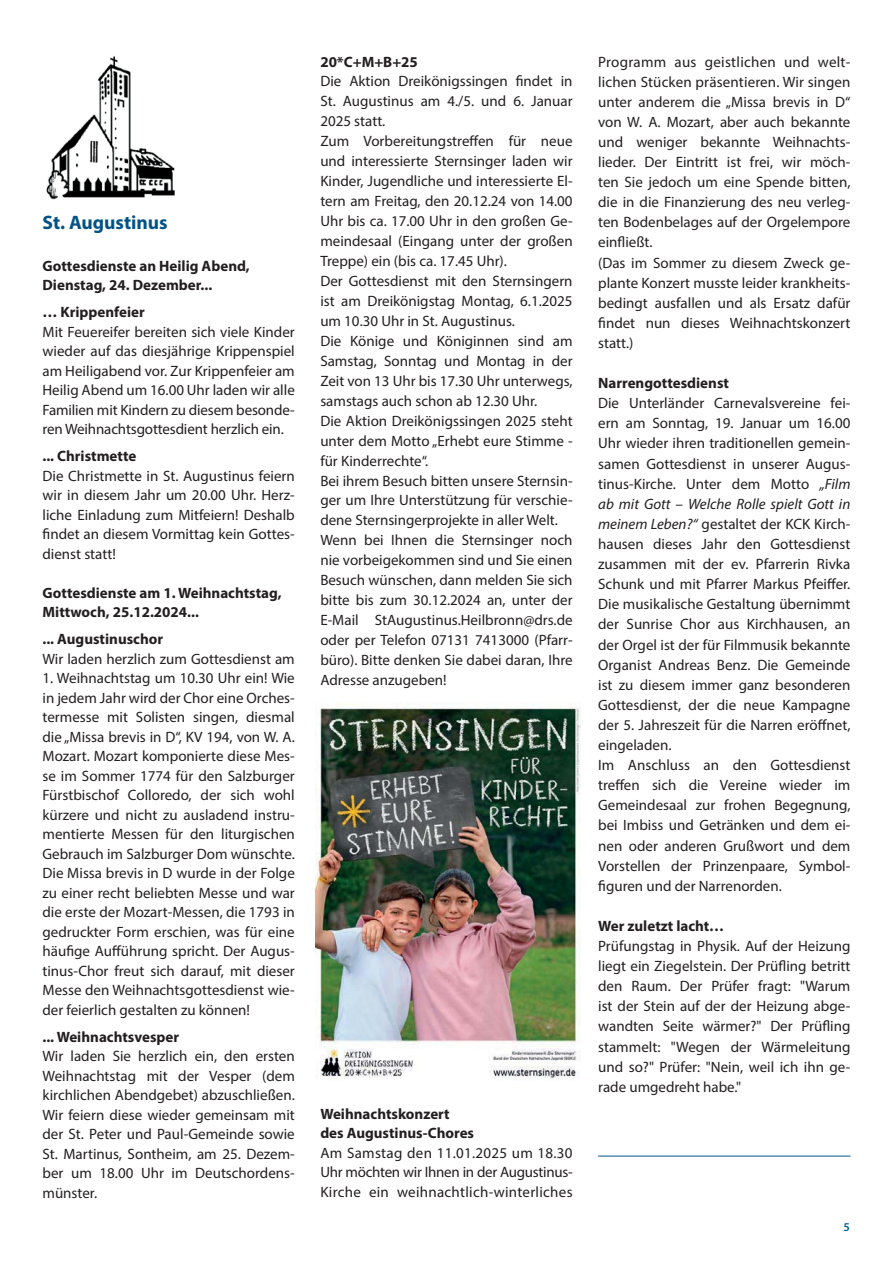
<style>
.page{position:relative;width:893px;height:1263px;background:#fff}
.page>*{position:absolute;margin:0;border:0;box-sizing:border-box;transform-origin:0 0}
.t1{font:700 19.5px "Myriad Pro";color:#005387}
.t2{font:15px/20.1px "Myriad Pro";color:#231f20}
.t3{font:15px/19.5px "Myriad Pro";letter-spacing:.02em;color:#231f20}
.t4{font:700 15px/19.5px "Myriad Pro";color:#231f20}
.t5{font:600 12px "Myriad Pro";color:#005e90}
.s1{font-weight:700}
.s2{font-style:italic}
</style>
<div class="page">
<img style="left:46px;top:56px;width:129px;height:144px">
<hr style="left:598px;top:1156px;width:252px;height:1px;background:#005387">
<img style="left:316px;top:706px;width:264px;height:373px">
<p class="t1" style="left:43px;top:215px;width:127px">St. Augustinus</p>
<p class="t4" style="left:43px;top:257px;width:209px">Gottesdienste an Heilig Abend,<br>Dienstag, 24. Dezember...</p>
<p class="t2" style="left:43px;top:304px;width:254px;line-height:19.5px"><span class="s1">… Krippenfeier<br></span>Mit Feuereifer bereiten sich viele Kinder wieder auf das diesjährige Krippenspiel am Heiligabend vor. Zur Krippenfeier am Heilig Abend um 16.00 Uhr laden wir alle Familien mit Kindern zu diesem besonde&shy;ren Weihnachtsgottesdient herzlich ein.</p>
<p class="t2" style="left:43px;top:448px;width:254px;line-height:19.5px"><span class="s1">... Christmette<br></span>Die Christmette in St. Augustinus feiern wir in diesem Jahr um 20.00 Uhr. Herz&shy;liche Einladung zum Mitfeiern! Deshalb findet an diesem Vormittag kein Gottes&shy;dienst statt!</p>
<p class="t4" style="left:43px;top:584px;width:241px">Gottesdienste am 1. Weihnachtstag,<br>Mittwoch, 25.12.2024...</p>
<p class="t2" style="left:43px;top:631px;width:254px;line-height:19.5px"><span class="s1">... Augustinuschor<br></span>Wir laden herzlich zum Gottesdienst am</p>
<p class="t2" style="left:43px;top:670px;width:254px;line-height:19.5px;text-align:justify">1. Weihnachtstag um 10.30 Uhr ein! Wie in jedem Jahr wird der Chor eine Orches&shy;termesse mit Solisten singen, diesmal die „Missa brevis in D“, KV 194, von W. A.<br>Mozart. Mozart komponierte diese Mes&shy;se im Sommer 1774 für den Salzburger Fürstbischof Colloredo, der sich wohl kürzere und nicht zu ausladend instru&shy;mentierte Messen für den liturgischen Gebrauch im Salzburger Dom wünschte.<br>Die Missa brevis in D wurde in der Folge zu einer recht beliebten Messe und war die erste der Mozart-Messen, die 1793 in gedruckter Form erschien, was für eine häufige Aufführung spricht. Der Augus&shy;tinus-Chor freut sich darauf, mit dieser Messe den Weihnachtsgottesdienst wie&shy;der feierlich gestalten zu können!</p>
<p class="t2" style="left:43px;top:1028px;width:254px;line-height:19.5px"><span class="s1">... Weihnachtsvesper<br></span>Wir laden Sie herzlich ein, den ersten<br>Weihnachtstag mit der Vesper (dem kirchlichen Abendgebet) abzuschließen.<br>Wir feiern diese wieder gemeinsam mit der St. Peter und Paul-Gemeinde sowie<br>St. Martinus, Sontheim, am 25. Dezem&shy;ber um 18.00 Uhr im Deutschordens&shy;münster.</p>
<p class="t2" style="left:320px;top:53px;width:254px"><span class="s1">20*C+M+B+25<br></span>Die Aktion Dreikönigssingen findet in St. Augustinus am 4./5. und 6. Januar 2025 statt.<br>Zum Vorbereitungstreffen für neue und interessierte Sternsinger laden wir Kinder, Jugendliche und interessierte El&shy;tern am Freitag, den 20.12.24 von 14.00<br>Uhr bis ca. 17.00 Uhr in den großen Ge&shy;meindesaal (Eingang unter der großen Treppe) ein (bis ca. 17.45 Uhr).<br>Der Gottesdienst mit den Sternsingern ist am Dreikönigstag Montag, 6.1.2025 um 10.30 Uhr in St. Augustinus.<br>Die Könige und Königinnen sind am Samstag, Sonntag und Montag in der Zeit von 13 Uhr bis 17.30 Uhr unterwegs, samstags auch schon ab 12.30 Uhr.<br>Die Aktion Dreikönigssingen 2025 steht unter dem Motto „Erhebt eure Stimme - für Kinderrechte“.<br>Bei ihrem Besuch bitten unsere Sternsin&shy;ger um Ihre Unterstützung für verschie&shy;dene Sternsingerprojekte in aller Welt.<br>Wenn bei Ihnen die Sternsinger noch nie vorbeigekommen sind und Sie einen Besuch wünschen, dann melden Sie sich bitte bis zum 30.12.2024 an, unter der E-Mail StAugustinus.Heilbronn@drs.de oder per Telefon 07131 7413000 (Pfarr&shy;büro). Bitte denken Sie dabei daran, Ihre Adresse anzugeben!</p>
<p class="t3" style="left:320px;top:1105px;width:254px"><span class="s1">Weihnachtskonzert<br>des Augustinus-Chores<br></span>Am Samstag den 11.01.2025 um 18.30<br>Uhr möchten wir Ihnen in der Augustinus-<br>Kirche ein weihnachtlich-winterliches</p>
<p class="t2" style="left:598px;top:53px;width:254px">Programm aus geistlichen und welt&shy;lichen Stücken präsentieren. Wir singen unter anderem die „Missa brevis in D“ von W. A. Mozart, aber auch bekannte und weniger bekannte Weihnachts&shy;lieder. Der Eintritt ist frei, wir möch&shy;ten Sie jedoch um eine Spende bitten, die in die Finanzierung des neu verleg&shy;ten Bodenbelages auf der Orgelempore einfließt.<br>(Das im Sommer zu diesem Zweck ge&shy;plante Konzert musste leider krankheits&shy;bedingt ausfallen und als Ersatz dafür findet nun dieses Weihnachtskonzert statt.)</p>
<p class="t2" style="left:598px;top:375px;width:254px"><span class="s1">Narrengottesdienst<br></span>Die Unterländer Carnevalsvereine fei&shy;ern am Sonntag, 19. Januar um 16.00<br>Uhr wieder ihren traditionellen gemein&shy;samen Gottesdienst in unserer Augus&shy;tinus-Kirche. Unter dem Motto <span class="s2">„Film ab mit Gott – Welche Rolle spielt Gott in meinem Leben?“</span> gestaltet der KCK Kirch&shy;hausen dieses Jahr den Gottesdienst zusammen mit der ev. Pfarrerin Rivka Schunk und mit Pfarrer Markus Pfeiffer.<br>Die musikalische Gestaltung übernimmt der Sunrise Chor aus Kirchhausen, an der Orgel ist der für Filmmusik bekannte Organist Andreas Benz. Die Gemeinde ist zu diesem immer ganz besonderen Gottesdienst, der die neue Kampagne der 5. Jahreszeit für die Narren eröffnet, eingeladen.<br>Im Anschluss an den Gottesdienst treffen sich die Vereine wieder im Gemeindesaal zur frohen Begegnung, bei Imbiss und Getränken und dem ei&shy;nen oder anderen Grußwort und dem Vorstellen der Prinzenpaare, Symbol&shy;figuren und der Narrenorden.</p>
<p class="t2" style="left:598px;top:917px;width:254px"><span class="s1">Wer zuletzt lacht…<br></span>Prüfungstag in Physik. Auf der Heizung liegt ein Ziegelstein. Der Prüfling betritt den Raum. Der Prüfer fragt: "Warum ist der Stein auf der der Heizung abge&shy;wandten Seite wärmer?" Der Prüfling stammelt: "Wegen der Wärmeleitung und so?" Prüfer: "Nein, weil ich ihn ge&shy;rade umgedreht habe."</p>
<p class="t5" style="left:843px;top:1219px;width:8px">5</p>
</div>
